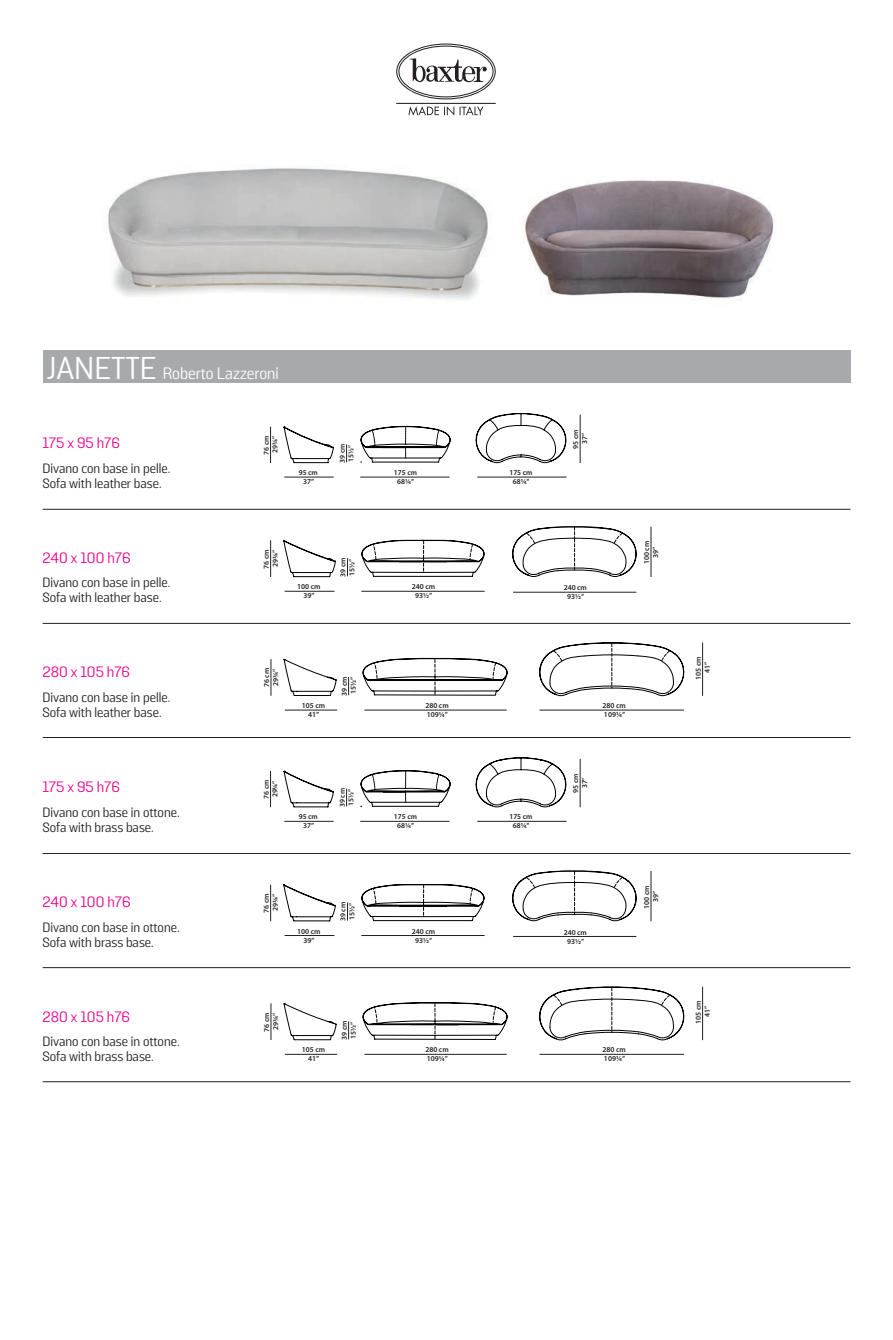
<style>
.page{position:relative;width:893px;height:1340px;background:#fff}
.page>*{position:absolute;margin:0;border:0;box-sizing:border-box;transform-origin:0 0}
.t1{font:16.5px "Solido";color:#fff}
.t2{font:15px "Solido";color:#ec008c}
.t3{font:13.5px/15px "Solido";color:#231f20}
.t4{font:600 7.5px/9px "Myriad Pro";color:#231f20;text-align:center}
.t5{font:600 7.35px/8.9px "Myriad Pro";color:#231f20;text-align:center}
.s1{font-size:31.5px}
</style>
<div class="page">
<hr style="left:43px;top:623px;width:807px;height:1px;background:#231f20">
<hr style="left:43px;top:509px;width:807px;height:1px;background:#231f20">
<hr style="left:43px;top:737px;width:807px;height:1px;background:#231f20">
<hr style="left:43px;top:967px;width:807px;height:1px;background:#231f20">
<hr style="left:43px;top:853px;width:807px;height:1px;background:#231f20">
<hr style="left:43px;top:1081px;width:807px;height:1px;background:#231f20">
<img style="left:108px;top:168px;width:382px;height:132px">
<img style="left:524px;top:180px;width:252px;height:121px">
<hr style="left:361px;top:591px;width:124px;height:1px;background:#231f20">
<hr style="left:285px;top:591px;width:49px;height:1px;background:#231f20">
<svg style="left:347px;top:558px;width:1px;height:18px"></svg>
<hr style="left:270px;top:540px;width:1px;height:37px;background:#231f20">
<hr style="left:651px;top:526px;width:1px;height:51px;background:#231f20">
<hr style="left:513px;top:592px;width:123px;height:1px;background:#231f20">
<svg style="left:361px;top:526px;width:276px;height:51px"></svg>
<svg style="left:283px;top:540px;width:53px;height:37px"></svg>
<hr style="left:364px;top:709px;width:143px;height:1px;background:#231f20">
<hr style="left:702px;top:642px;width:1px;height:54px;background:#231f20">
<hr style="left:539px;top:709px;width:145px;height:1px;background:#231f20">
<hr style="left:285px;top:709px;width:52px;height:1px;background:#231f20">
<hr style="left:271px;top:659px;width:1px;height:36px;background:#231f20">
<svg style="left:284px;top:642px;width:401px;height:54px"></svg>
<hr style="left:360px;top:477px;width:89px;height:1px;background:#231f20">
<hr style="left:284px;top:477px;width:50px;height:1px;background:#231f20">
<svg style="left:346px;top:444px;width:1px;height:18px"></svg>
<hr style="left:270px;top:426px;width:1px;height:37px;background:#231f20">
<hr style="left:580px;top:414px;width:1px;height:49px;background:#231f20">
<hr style="left:477px;top:477px;width:89px;height:1px;background:#231f20">
<svg style="left:360px;top:413px;width:207px;height:50px"></svg>
<svg style="left:284px;top:426px;width:50px;height:37px"></svg>
<hr style="left:361px;top:935px;width:124px;height:1px;background:#231f20">
<hr style="left:285px;top:935px;width:49px;height:1px;background:#231f20">
<svg style="left:347px;top:902px;width:1px;height:18px"></svg>
<hr style="left:270px;top:884px;width:1px;height:37px;background:#231f20">
<hr style="left:651px;top:870px;width:1px;height:51px;background:#231f20">
<hr style="left:513px;top:936px;width:123px;height:1px;background:#231f20">
<svg style="left:361px;top:870px;width:276px;height:51px"></svg>
<svg style="left:283px;top:884px;width:53px;height:37px"></svg>
<hr style="left:364px;top:1054px;width:143px;height:1px;background:#231f20">
<hr style="left:702px;top:986px;width:1px;height:54px;background:#231f20">
<hr style="left:539px;top:1054px;width:145px;height:1px;background:#231f20">
<hr style="left:285px;top:1054px;width:52px;height:1px;background:#231f20">
<hr style="left:271px;top:1003px;width:1px;height:37px;background:#231f20">
<svg style="left:284px;top:986px;width:401px;height:54px"></svg>
<hr style="left:360px;top:821px;width:89px;height:1px;background:#231f20">
<hr style="left:284px;top:821px;width:50px;height:1px;background:#231f20">
<svg style="left:346px;top:788px;width:1px;height:18px"></svg>
<hr style="left:270px;top:771px;width:1px;height:36px;background:#231f20">
<hr style="left:580px;top:759px;width:1px;height:48px;background:#231f20">
<hr style="left:477px;top:821px;width:89px;height:1px;background:#231f20">
<svg style="left:360px;top:757px;width:207px;height:50px"></svg>
<svg style="left:284px;top:771px;width:50px;height:36px"></svg>
<div style="left:43px;top:350px;width:807px;height:33px;background:#a7a9ac"></div>
<svg style="left:396px;top:44px;width:100px;height:71px"></svg>
<p class="t1" style="left:47px;top:364px;width:233px"><span class="s1">JANETTE</span> Roberto Lazzeroni</p>
<p class="t2" style="left:43px;top:434px;width:79px">175 x 95 h76</p>
<p class="t3" style="left:43px;top:461px;width:129px">Divano con base in pelle.<br>Sofa with leather base.</p>
<p class="t2" style="left:43px;top:549px;width:90px">240 x 100 h76</p>
<p class="t3" style="left:43px;top:576px;width:129px">Divano con base in pelle.<br>Sofa with leather base.</p>
<p class="t2" style="left:43px;top:663px;width:89px">280 x 105 h76</p>
<p class="t3" style="left:43px;top:690px;width:129px">Divano con base in pelle.<br>Sofa with leather base.</p>
<p class="t2" style="left:43px;top:778px;width:79px">175 x 95 h76</p>
<p class="t3" style="left:43px;top:805px;width:139px">Divano con base in ottone.<br>Sofa with brass base.</p>
<p class="t2" style="left:43px;top:893px;width:90px">240 x 100 h76</p>
<p class="t3" style="left:43px;top:920px;width:139px">Divano con base in ottone.<br>Sofa with brass base.</p>
<p class="t2" style="left:43px;top:1007px;width:89px">280 x 105 h76</p>
<p class="t3" style="left:43px;top:1034px;width:139px">Divano con base in ottone.<br>Sofa with brass base.</p>
<p class="t5" style="left:262px;top:454px;width:21px;text-align:left;rotate:-90deg">76 cm<br>29¾”</p>
<p class="t5" style="left:571px;top:448px;width:21px;rotate:-90deg">95 cm<br>37”</p>
<p class="t5" style="left:509px;top:468px;width:25px">175 cm<br>68¼”</p>
<p class="t5" style="left:338px;top:463px;width:21px;text-align:left;rotate:-90deg">39 cm<br>15½”</p>
<p class="t5" style="left:299px;top:468px;width:21px">95 cm<br>37”</p>
<p class="t5" style="left:394px;top:468px;width:25px">175 cm<br>68¼”</p>
<p class="t4" style="left:262px;top:568px;width:21px;text-align:left;rotate:-90deg">76 cm<br>29¾”</p>
<p class="t4" style="left:642px;top:564px;width:25px;rotate:-90deg">100 cm<br>39”</p>
<p class="t4" style="left:564px;top:583px;width:25px">240 cm<br>93½”</p>
<p class="t4" style="left:338px;top:577px;width:21px;text-align:left;rotate:-90deg">39 cm<br>15½”</p>
<p class="t4" style="left:297px;top:582px;width:25px">100 cm<br>39”</p>
<p class="t4" style="left:412px;top:582px;width:25px">240 cm<br>93½”</p>
<p class="t4" style="left:262px;top:687px;width:21px;text-align:left;rotate:-90deg">76 cm<br>29¾”</p>
<p class="t4" style="left:302px;top:701px;width:25px">105 cm<br>41”</p>
<p class="t4" style="left:339px;top:695px;width:21px;text-align:left;rotate:-90deg">39 cm<br>15½”</p>
<p class="t4" style="left:425px;top:701px;width:25px;text-align:left">280 cm<br>109¼”</p>
<p class="t4" style="left:603px;top:701px;width:25px;text-align:left">280 cm<br>109¼”</p>
<p class="t5" style="left:262px;top:798px;width:21px;text-align:left;rotate:-90deg">76 cm<br>29¾”</p>
<p class="t5" style="left:571px;top:792px;width:21px;rotate:-90deg">95 cm<br>37”</p>
<p class="t5" style="left:509px;top:812px;width:25px">175 cm<br>68¼”</p>
<p class="t5" style="left:338px;top:807px;width:21px;text-align:left;rotate:-90deg">39 cm<br>15½”</p>
<p class="t5" style="left:299px;top:812px;width:21px">95 cm<br>37”</p>
<p class="t5" style="left:394px;top:812px;width:25px">175 cm<br>68¼”</p>
<p class="t4" style="left:262px;top:912px;width:21px;text-align:left;rotate:-90deg">76 cm<br>29¾”</p>
<p class="t4" style="left:642px;top:908px;width:25px;rotate:-90deg">100 cm<br>39”</p>
<p class="t4" style="left:564px;top:927px;width:25px">240 cm<br>93½”</p>
<p class="t4" style="left:338px;top:921px;width:21px;text-align:left;rotate:-90deg">39 cm<br>15½”</p>
<p class="t4" style="left:297px;top:926px;width:25px">100 cm<br>39”</p>
<p class="t4" style="left:412px;top:926px;width:25px">240 cm<br>93½”</p>
<p class="t4" style="left:262px;top:1031px;width:21px;text-align:left;rotate:-90deg">76 cm<br>29¾”</p>
<p class="t4" style="left:302px;top:1045px;width:25px">105 cm<br>41”</p>
<p class="t4" style="left:339px;top:1040px;width:21px;text-align:left;rotate:-90deg">39 cm<br>15½”</p>
<p class="t4" style="left:425px;top:1045px;width:25px;text-align:left">280 cm<br>109¼”</p>
<p class="t4" style="left:603px;top:1045px;width:25px;text-align:left">280 cm<br>109¼”</p>
<p class="t4" style="left:693px;top:679px;width:25px;rotate:-90deg">105 cm<br>41”</p>
<p class="t4" style="left:693px;top:1023px;width:25px;rotate:-90deg">105 cm<br>41”</p>
</div>
